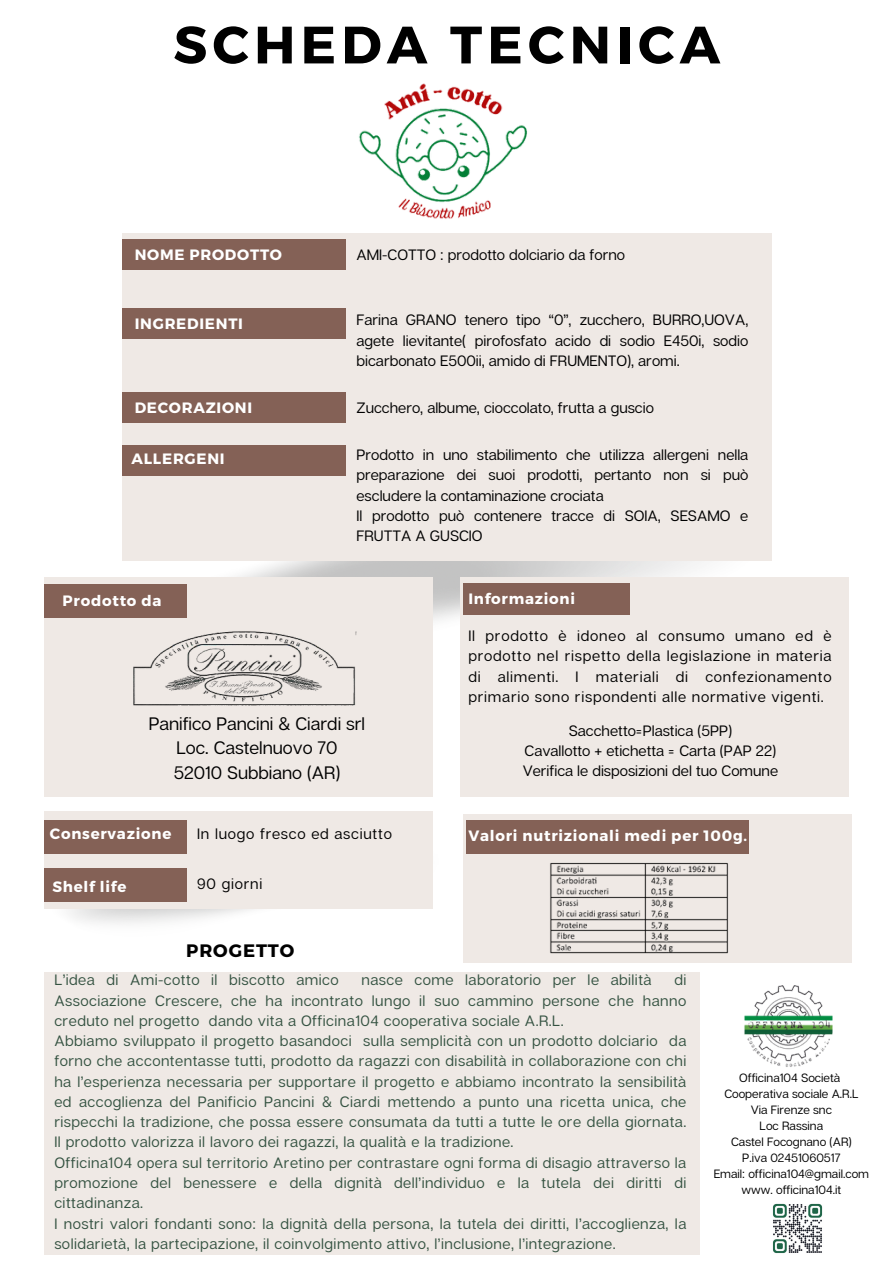
<style>
.page{position:relative;width:894px;height:1264px;background:#fff}
.page>*{position:absolute;margin:0;border:0;box-sizing:border-box;transform-origin:0 0}
.t1{font:700 52.5px "Montserrat";letter-spacing:.1em;color:#000}
.t2{font:18px/24.8px "Articulat CF";color:#000;text-align:center}
.t3{font:700 18px "Montserrat";letter-spacing:.05em;color:#000}
.t4{font:15px/20.2px "Articulat CF";letter-spacing:.03em;color:#345241}
.t5{font:15px/20.2px "Articulat CF";color:#000;text-align:justify}
.t6{font:700 15px "Montserrat";letter-spacing:.05em;color:#fff}
.t7{font:15px "Articulat CF";letter-spacing:.05em;color:#000}
.t8{font:12px "Articulat CF";color:#000}
</style>
<div class="page">
<div style="left:122px;top:233px;width:649px;height:327px;background:#efe9e5"></div>
<div style="left:44px;top:577px;width:389px;height:220px;background:#efe9e5"></div>
<div style="left:460px;top:577px;width:388px;height:220px;background:#efe9e5"></div>
<div style="left:122px;top:239px;width:223px;height:31px;background:#846156"></div>
<div style="left:44px;top:584px;width:143px;height:33px;background:#846156"></div>
<div style="left:463px;top:583px;width:166px;height:31px;background:#846156"></div>
<img style="left:345px;top:83px;width:182px;height:187px">
<div style="left:122px;top:308px;width:223px;height:31px;background:#846156"></div>
<div style="left:122px;top:392px;width:223px;height:31px;background:#846156"></div>
<img style="left:133px;top:631px;width:224px;height:75px">
<div style="left:122px;top:445px;width:223px;height:30px;background:#846156"></div>
<div style="left:44px;top:811px;width:389px;height:97px;background:#efe9e5"></div>
<div style="left:44px;top:820px;width:143px;height:33px;background:#846156"></div>
<div style="left:44px;top:868px;width:143px;height:33px;background:#846156"></div>
<div style="left:44px;top:972px;width:655px;height:282px;background:#efe9e5"></div>
<div style="left:463px;top:814px;width:388px;height:148px;background:#efe9e5"></div>
<div style="left:465px;top:820px;width:283px;height:33px;background:#846156"></div>
<img style="left:744px;top:985px;width:89px;height:82px">
<img style="left:773px;top:1203px;width:50px;height:50px">
<img style="left:550px;top:862px;width:179px;height:92px">
<h4 class="t1" style="left:173px;top:11px;width:548px">SCHEDA TECNICA</h4>
<h6 class="t6" style="left:135px;top:245px;width:149px">NOME PRODOTTO</h6>
<p class="t5" style="left:356px;top:244px;width:270px">AMI-COTTO : prodotto dolciario da forno</p>
<h5 class="t6" style="left:135px;top:314px;width:110px">INGREDIENTI</h5>
<p class="t5" style="left:356px;top:309px;width:393px">Farina GRANO tenero tipo “0”, zucchero, BURRO,UOVA, agete lievitante( pirofosfato acido di sodio E450i, sodio bicarbonato E500ii, amido di FRUMENTO), aromi.</p>
<h5 class="t6" style="left:135px;top:398px;width:119px">DECORAZIONI</h5>
<h6 class="t5" style="left:356px;top:397px;width:299px">Zucchero, albume, cioccolato, frutta a guscio</h6>
<p class="t6" style="left:131px;top:448px;width:95px">ALLERGENI</p>
<h5 class="t5" style="left:356px;top:444px;width:393px;text-align:left">Prodotto in uno stabilimento che utilizza allergeni nella preparazione dei suoi prodotti, pertanto non si può escludere la contaminazione crociata<br>Il prodotto può contenere tracce di SOIA, SESAMO e FRUTTA A GUSCIO</h5>
<h4 class="t6" style="left:63px;top:591px;width:100px">Prodotto da</h4>
<h6 class="t6" style="left:468px;top:589px;width:108px">Informazioni</h6>
<h3 class="t2" style="left:149px;top:710px;width:218px">Panifico Pancini &amp; Ciardi srl<br>Loc. Castelnuovo 70<br>52010 Subbiano (AR)</h3>
<h6 class="t6" style="left:50px;top:824px;width:123px">Conservazione</h6>
<h5 class="t7" style="left:197px;top:824px;width:196px">In luogo fresco ed asciutto</h5>
<h2 class="t6" style="left:52px;top:876px;width:75px">Shelf life</h2>
<h5 class="t7" style="left:197px;top:874px;width:67px">90 giorni</h5>
<h4 class="t3" style="left:186px;top:938px;width:110px">PROGETTO</h4>
<h6 class="t5" style="left:468px;top:625px;width:364px">Il prodotto è idoneo al consumo umano ed è prodotto nel rispetto della legislazione in materia di alimenti. I materiali di confezionamento primario sono rispondenti alle normative vigenti.</h6>
<h6 class="t5" style="left:522px;top:720px;width:257px;text-align:center">Sacchetto=Plastica (5PP)<br>Cavallotto + etichetta = Carta (PAP 22)<br>Verifica le disposizioni del tuo Comune</h6>
<p class="t6" style="left:468px;top:825px;width:280px">Valori nutrizionali medi per 100g.</p>
<h6 class="t4" style="left:54px;top:969px;width:633px;text-indent:619px">di Associazione Crescere, che ha incontrato lungo il suo cammino persone che hanno creduto nel progetto dando vita a Officina104 cooperativa sociale A.R.L.<br>Abbiamo sviluppato il progetto basandoci sulla semplicità con un prodotto dolciario da forno che accontentasse tutti, prodotto da ragazzi con disabilità in collaborazione con chi ha l’esperienza necessaria per supportare il progetto e abbiamo incontrato la sensibilità ed accoglienza del Panificio Pancini &amp; Ciardi mettendo a punto una ricetta unica, che rispecchi la tradizione, che possa essere consumata da tutti a tutte le ore della giornata.<br>Il prodotto valorizza il lavoro dei ragazzi, la qualità e la tradizione.<br>Officina104 opera sul territorio Aretino per contrastare ogni forma di disagio attraverso la promozione del benessere e della dignità dell’individuo e la tutela dei diritti di cittadinanza.<br>I nostri valori fondanti sono: la dignità della persona, la tutela dei diritti, l’accoglienza, la solidarietà, la partecipazione, il coinvolgimento attivo, l’inclusione, l’integrazione.</h6>
<h6 class="t4" style="left:54px;top:969px;width:286px">L’idea di Ami-cotto il biscotto amico</h6>
<h6 class="t4" style="left:361px;top:969px;width:291px">nasce come laboratorio per le abilità</h6>
<p class="t8" style="left:739px;top:1070px;width:103px">Officina104 Società</p>
<p class="t8" style="left:724px;top:1086px;width:136px">Cooperativa sociale A.R.L</p>
<p class="t8" style="left:750px;top:1102px;width:83px">Via Firenze snc</p>
<p class="t8" style="left:759px;top:1118px;width:65px">Loc Rassina</p>
<p class="t8" style="left:730px;top:1134px;width:122px">Castel Focognano (AR)</p>
<p class="t8" style="left:742px;top:1150px;width:100px">P.iva 02451060517</p>
<p class="t8" style="left:713px;top:1166px;width:157px">Email: officina104@gmail.com</p>
<p class="t8" style="left:741px;top:1182px;width:101px">www. officina104.it</p>
</div>
